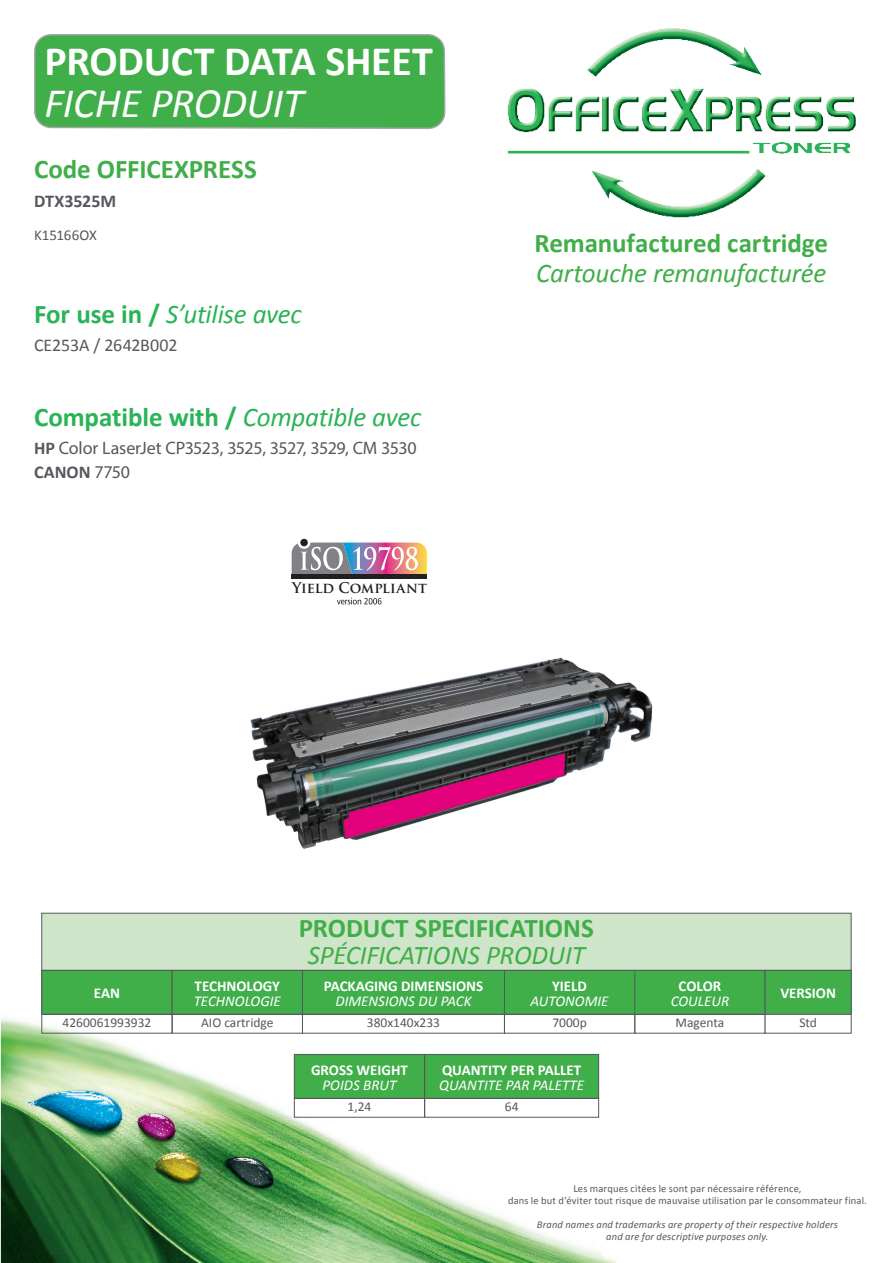
<style>
.page{position:relative;width:893px;height:1263px;background:#fff}
.page>*{position:absolute;margin:0;border:0;box-sizing:border-box;transform-origin:0 0}
.t1{font:700 42px "Calibri";letter-spacing:-.01em;color:#fff}
.t2{font:italic 42px "Calibri";letter-spacing:-.01em;color:#fff}
.t3{font:700 27px/30px "Calibri";letter-spacing:-.005em;color:#40ae49}
.t4{font:700 27px "Calibri";letter-spacing:-.005em;color:#2ab357}
.t5{font:italic 27px "Calibri";letter-spacing:-.01em;color:#2ab357}
.t6{font:italic 27px "Calibri";letter-spacing:-.005em;color:#40ae49}
.t7{font:18px/24px "Myriad Pro";letter-spacing:-.02em;color:#55585d}
.t8{font:18px "Calibri";letter-spacing:-.005em;color:#55585d}
.t9{font:700 18px "Calibri";letter-spacing:-.01em;color:#55585d}
.t10{font:italic 15px/15px "Calibri";color:#fff}
.t11{font:700 15px "Calibri";color:#fff}
.t12{font:15px "Calibri";color:#55585d}
.t13{font:700 14.4px "Trajan Pro";letter-spacing:-.005em;color:#231f20}
.t14{font:13.5px "Calibri";color:#55585d}
.t15{font:10.5px/12px "Calibri";letter-spacing:.015em;color:#55585d;text-align:center}
.t16{font:italic 10.5px/12px "Calibri";letter-spacing:.015em;color:#55585d;text-align:center}
.s1{font-weight:700;font-style:normal}
.s2{font-weight:400;font-style:italic}
.s3{font-family:"Calibri";font-weight:700}
</style>
<div class="page">
<div style="left:42px;top:913px;width:809px;height:57px;background:#cfe5c9;border:1px solid #55585d"></div>
<img style="left:507px;top:28px;width:350px;height:190px">
<img style="left:1px;top:1011px;width:716px;height:252px">
<div style="left:42px;top:970px;width:130px;height:44px;background:#40ae49"></div>
<div style="left:42px;top:970px;width:130px;height:44px;border:1px solid #55585d"></div>
<div style="left:172px;top:970px;width:130px;height:44px;background:#40ae49"></div>
<div style="left:172px;top:970px;width:131px;height:44px;border:1px solid #55585d"></div>
<div style="left:504px;top:970px;width:131px;height:44px;background:#40ae49"></div>
<div style="left:504px;top:970px;width:131px;height:44px;border:1px solid #55585d"></div>
<div style="left:635px;top:970px;width:130px;height:44px;background:#40ae49"></div>
<div style="left:635px;top:970px;width:130px;height:44px;border:1px solid #55585d"></div>
<div style="left:302px;top:970px;width:202px;height:44px;background:#40ae49"></div>
<div style="left:302px;top:970px;width:203px;height:44px;border:1px solid #55585d"></div>
<div style="left:294px;top:1054px;width:131px;height:44px;background:#40ae49"></div>
<div style="left:294px;top:1054px;width:131px;height:44px;border:1px solid #55585d"></div>
<div style="left:425px;top:1054px;width:174px;height:44px;background:#40ae49"></div>
<div style="left:424px;top:1054px;width:175px;height:44px;border:1px solid #55585d"></div>
<div style="left:34px;top:34px;width:412px;height:95px;background:#40ae49"></div>
<div style="left:765px;top:970px;width:86px;height:44px;background:#40ae49"></div>
<div style="left:765px;top:970px;width:86px;height:44px;border:1px solid #55585d"></div>
<div style="left:300px;top:539px;width:8px;height:7px;background:#231f20;border-radius:50%"></div>
<svg style="left:292px;top:542px;width:135px;height:32px;background:#b59ba3"></svg>
<div style="left:292px;top:574px;width:135px;height:5px;background:#231f20"></div>
<svg style="left:337px;top:598px;width:44px;height:6px"></svg>
<img style="left:250px;top:657px;width:403px;height:192px">
<div style="left:42px;top:1014px;width:130px;height:19px;border:1px solid #55585d"></div>
<div style="left:172px;top:1014px;width:131px;height:19px;border:1px solid #55585d"></div>
<div style="left:504px;top:1014px;width:131px;height:19px;border:1px solid #55585d"></div>
<div style="left:635px;top:1014px;width:130px;height:19px;border:1px solid #55585d"></div>
<div style="left:302px;top:1014px;width:203px;height:19px;border:1px solid #55585d"></div>
<div style="left:294px;top:1098px;width:131px;height:19px;border:1px solid #55585d"></div>
<div style="left:424px;top:1098px;width:175px;height:19px;border:1px solid #55585d"></div>
<div style="left:765px;top:1014px;width:86px;height:19px;border:1px solid #55585d"></div>
<p class="t1" style="left:45px;top:34px;width:390px">PRODUCT DATA SHEET</p>
<p class="t2" style="left:45px;top:74px;width:260px">FICHE PRODUIT</p>
<p class="t3" style="left:34px;top:154px;width:224px">Code OFFICEXPRESS</p>
<p class="t9" style="left:34px;top:189px;width:84px">DTX3525M</p>
<p class="t12" style="left:34px;top:226px;width:64px">K15166OX</p>
<p class="t5" style="left:34px;top:295px;width:269px"><span class="s1">For use in /</span> S’utilise avec</p>
<p class="t8" style="left:34px;top:334px;width:145px">CE253A / 2642B002</p>
<p class="t4" style="left:34px;top:399px;width:389px">Compatible with / <span class="s2">Compatible avec</span></p>
<p class="t7" style="left:34px;top:436px;width:384px"><span class="s3">HP</span> Color LaserJet CP3523, 3525, 3527, 3529, CM 3530<br><span class="s3">CANON</span> 7750</p>
<p class="t13" style="left:292px;top:579px;width:137px">Yield Compliant</p>
<p class="t3" style="left:534px;top:228px;width:295px">Remanufactured cartridge<br><span class="s2">Cartouche remanufacturée</span></p>
<p class="t11" style="left:94px;top:983px;width:28px">EAN</p>
<p class="t11" style="left:195px;top:976px;width:87px">TECHNOLOGY</p>
<p class="t10" style="left:194px;top:992px;width:89px">TECHNOLOGIE</p>
<p class="t3" style="left:299px;top:913px;width:296px">PRODUCT SPECIFICATIONS</p>
<p class="t6" style="left:308px;top:936px;width:278px">SPÉCIFICATIONS PRODUIT</p>
<p class="t11" style="left:324px;top:976px;width:161px">PACKAGING DIMENSIONS</p>
<p class="t10" style="left:335px;top:992px;width:138px">DIMENSIONS DU PACK</p>
<p class="t11" style="left:552px;top:976px;width:36px">YIELD</p>
<p class="t10" style="left:531px;top:992px;width:80px">AUTONOMIE</p>
<p class="t11" style="left:679px;top:976px;width:44px">COLOR</p>
<p class="t10" style="left:671px;top:992px;width:60px">COULEUR</p>
<p class="t14" style="left:62px;top:1014px;width:90px">4260061993932</p>
<p class="t14" style="left:201px;top:1014px;width:74px">AIO cartridge</p>
<p class="t14" style="left:367px;top:1014px;width:75px">380x140x233</p>
<p class="t14" style="left:552px;top:1014px;width:36px">7000p</p>
<p class="t14" style="left:676px;top:1014px;width:50px">Magenta</p>
<p class="t11" style="left:311px;top:1060px;width:98px">GROSS WEIGHT</p>
<p class="t10" style="left:322px;top:1076px;width:75px">POIDS BRUT</p>
<p class="t10" style="left:439px;top:1061px;width:146px"><span class="s1">QUANTITY PER PALLET<br></span>QUANTITE PAR PALETTE</p>
<p class="t14" style="left:347px;top:1098px;width:25px">1,24</p>
<p class="t14" style="left:505px;top:1098px;width:15px">64</p>
<p class="t11" style="left:780px;top:983px;width:57px">VERSION</p>
<p class="t14" style="left:799px;top:1014px;width:19px">Std</p>
<p class="t15" style="left:508px;top:1183px;width:360px">Les marques citées le sont par nécessaire référence,<br>dans le but d’éviter tout risque de mauvaise utilisation par le consommateur final.</p>
<p class="t16" style="left:537px;top:1218px;width:303px">Brand names and trademarks are property of their respective holders and are for descriptive purposes only.</p>
</div>
